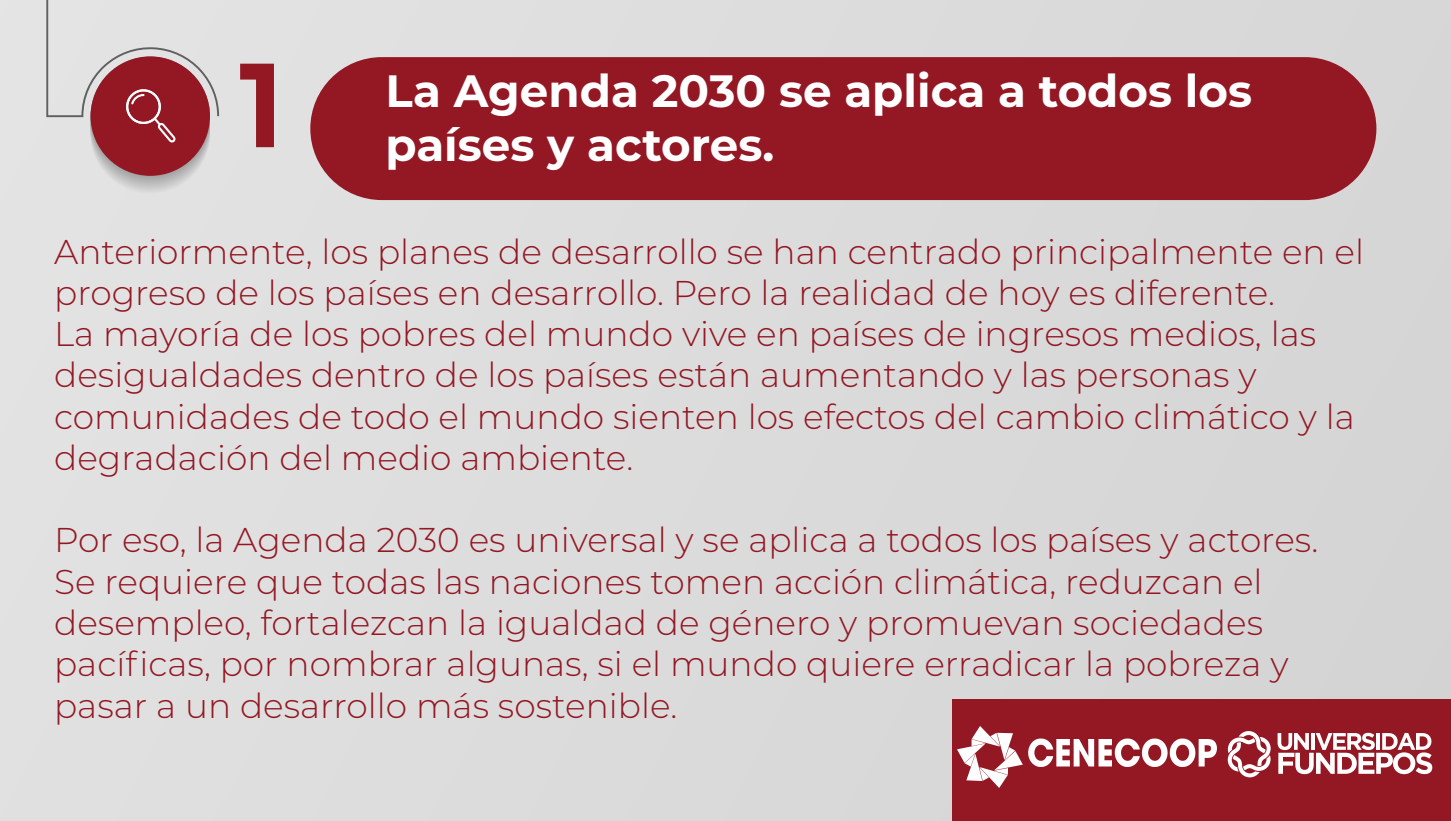
<style>
.page{position:relative;width:1451px;height:821px;background:#fff}
.page>*{position:absolute;margin:0;border:0;box-sizing:border-box;transform-origin:0 0}
.t1{font:700 119.4px "Montserrat";color:#931824}
.t2{font:700 45.22px/54.2px "Montserrat";color:#fff}
.t3{font:300 34.35px/41.2px "Montserrat";color:#931824}
</style>
<div class="page">
<div style="left:0;top:0;width:1450px;height:820px;background:#dcdcdc"></div>
<div style="left:91px;top:56px;width:119px;height:120px;background:#931824;border-radius:50%"></div>
<svg style="left:46px;top:0;width:173px;height:142px"></svg>
<div style="left:310px;top:57px;width:1066px;height:143px;background:#931824;border-radius:71px"></div>
<div style="left:952px;top:699px;width:498px;height:121px;background:#931824"></div>
<svg style="left:1227px;top:731px;width:43px;height:46px"></svg>
<svg style="left:1277px;top:732px;width:155px;height:42px"></svg>
<img style="left:957px;top:726px;width:259px;height:61px">
<h1 class="t1" style="left:236px;top:34px;width:50px">1</h1>
<h2 class="t2" style="left:386px;top:62px;width:868px">La Agenda 2030 se aplica a todos los países y actores.</h2>
<p class="t3" style="left:54px;top:229px;width:1311px">Anteriormente, los planes de desarrollo se han centrado principalmente en el progreso de los países en desarrollo. Pero la realidad de hoy es diferente.<br>La mayoría de los pobres del mundo vive en países de ingresos medios, las desigualdades dentro de los países están aumentando y las personas y comunidades de todo el mundo sienten los efectos del cambio climático y la degradación del medio ambiente.</p>
<p class="t3" style="left:54px;top:518px;width:1265px">Por eso, la Agenda 2030 es universal y se aplica a todos los países y actores.<br>Se requiere que todas las naciones tomen acción climática, reduzcan el desempleo, fortalezcan la igualdad de género y promuevan sociedades pacíficas, por nombrar algunas, si el mundo quiere erradicar la pobreza y pasar a un desarrollo más sostenible.</p>
</div>
